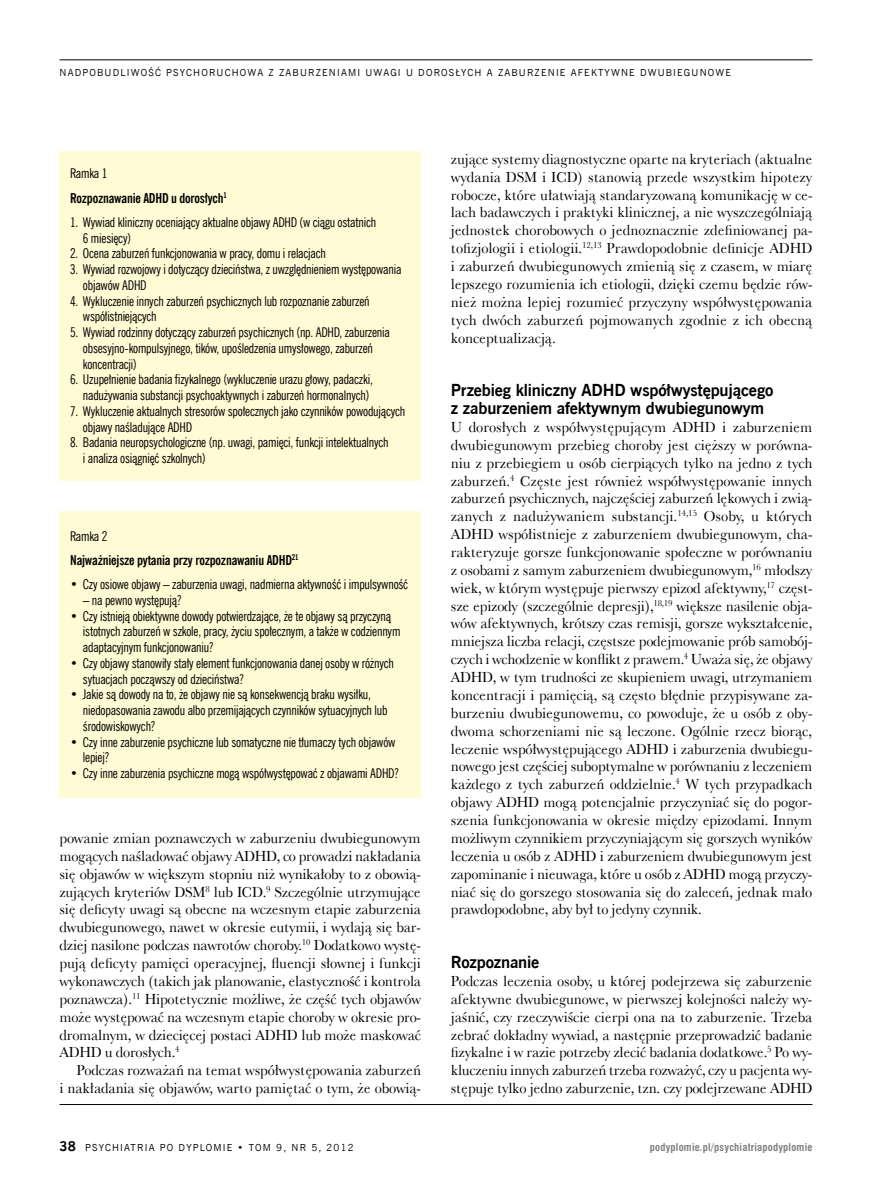
<style>
.page{position:relative;width:872px;height:1191px;background:#fff}
.page>*{position:absolute;margin:0;border:0;box-sizing:border-box;transform-origin:0 0}
.t1{font:700 16.5px/17.9px "News Goth EU";letter-spacing:-.01em;color:#000}
.t2{font:15px/17.9px "Baskervlle 2 EU";letter-spacing:-.015em;color:#000;text-align:justify}
.t3{font:13.5px/15.8px "News Goth Cn EU";letter-spacing:-.015em;color:#000}
.t4{font:700 13.5px/24.3px "News Goth Cn EU";letter-spacing:-.015em;color:#000}
.t5{font:700 10.5px "Swis 721 Cn EU";letter-spacing:.02em;color:#808285}
.t6{font:9.75px "News Goth EU";letter-spacing:.12em;color:#000}
.s1{font-weight:400}
.s2{font-weight:700;font-size:13.5px}
</style>
<div class="page">
<hr style="left:60px;top:60px;width:752px;height:1px;background:#000">
<hr style="left:60px;top:1104px;width:752px;height:1px;background:#000">
<div style="left:60px;top:151px;width:361px;height:329px;background:#fffcd5"></div>
<div style="left:60px;top:511px;width:361px;height:287px;background:#fffcd5"></div>
<p class="t6" style="left:60px;top:67px;width:673px">NADPOBUDLIWOŚĆ PSYCHORUCHOWA Z ZABURZENIAMI UWAGI U DOROSŁYCH A ZABURZENIE AFEKTYWNE DWUBIEGUNOWE</p>
<p class="t4" style="left:70px;top:162px;width:158px"><span class="s1">Ramka 1<br></span>Rozpoznawanie ADHD u dorosłych<sup>1</sup></p>
<p class="t3" style="left:83px;top:214px;width:295px;text-indent:-13px">1. Wywiad kliniczny oceniający aktualne objawy ADHD (w ciągu ostatnich<br>6 miesięcy)</p>
<p class="t3" style="left:70px;top:246px;width:257px">2. Ocena zaburzeń funkcjonowania w pracy, domu i relacjach</p>
<p class="t3" style="left:83px;top:262px;width:320px;text-indent:-13px">3. Wywiad rozwojowy i dotyczący dzieciństwa, z uwzględnieniem występowania objawów ADHD</p>
<p class="t3" style="left:83px;top:293px;width:288px;text-indent:-13px">4. Wykluczenie innych zaburzeń psychicznych lub rozpoznanie zaburzeń współistniejących</p>
<p class="t3" style="left:83px;top:325px;width:308px;text-indent:-13px">5. Wywiad rodzinny dotyczący zaburzeń psychicznych (np. ADHD, zaburzenia obsesyjno-kompulsyjnego, tików, upośledzenia umysłowego, zaburzeń koncentracji)</p>
<p class="t3" style="left:70px;top:372px;width:304px;text-align:right">6. Uzupełnienie badania fizykalnego (wykluczenie urazu głowy, padaczki, nadużywania substancji psychoaktywnych i zaburzeń hormonalnych)</p>
<p class="t3" style="left:83px;top:403px;width:324px;text-indent:-13px">7. Wykluczenie aktualnych stresorów społecznych jako czynników powodujących objawy naśladujące ADHD</p>
<p class="t3" style="left:83px;top:435px;width:307px;text-indent:-13px">8. Badania neuropsychologiczne (np. uwagi, pamięci, funkcji intelektualnych i analiza osiągnięć szkolnych)</p>
<p class="t4" style="left:70px;top:524px;width:230px"><span class="s1">Ramka 2<br></span>Najważniejsze pytania przy rozpoznawaniu ADHD<sup>21</sup></p>
<p class="t3" style="left:70px;top:576px;width:339px">• Czy osiowe objawy – zaburzenia uwagi, nadmierna aktywność i impulsywność</p>
<p class="t3" style="left:83px;top:592px;width:100px">– na pewno występują?</p>
<p class="t3" style="left:83px;top:608px;width:319px;text-indent:-13px">• Czy istnieją obiektywne dowody potwierdzające, że te objawy są przyczyną istotnych zaburzeń w szkole, pracy, życiu społecznym, a także w codziennym adaptacyjnym funkcjonowaniu?</p>
<p class="t3" style="left:83px;top:655px;width:312px;text-indent:-13px">• Czy objawy stanowiły stały element funkcjonowania danej osoby w różnych sytuacjach począwszy od dzieciństwa?</p>
<p class="t3" style="left:83px;top:687px;width:306px;text-indent:-13px">• Jakie są dowody na to, że objawy nie są konsekwencją braku wysiłku, niedopasowania zawodu albo przemijających czynników sytuacyjnych lub środowiskowych?</p>
<p class="t3" style="left:83px;top:734px;width:314px;text-indent:-13px">• Czy inne zaburzenie psychiczne lub somatyczne nie tłumaczy tych objawów lepiej?</p>
<p class="t3" style="left:70px;top:765px;width:330px">• Czy inne zaburzenia psychiczne mogą współwystępować z objawami ADHD?</p>
<p class="t2" style="left:60px;top:829px;width:363px">powanie zmian poznawczych w zaburzeniu dwubiegunowym mogących naśladować objawy ADHD, co prowadzi nakładania się objawów w większym stopniu niż wynikałoby to z obowią&shy;zujących kryteriów DSM<sup>8</sup> lub ICD.<sup>9</sup> Szczególnie utrzymujące się deficyty uwagi są obecne na wczesnym etapie zaburzenia dwubiegunowego, nawet w okresie eutymii, i wydają się bar&shy;dziej nasilone podczas nawrotów choroby.<sup>10</sup> Dodatkowo wystę&shy;pują deficyty pamięci operacyjnej, fluencji słownej i funkcji wykonawczych (takich jak planowanie, elastyczność i kontrola poznawcza).<sup>11</sup> Hipotetycznie możliwe, że część tych objawów może występować na wczesnym etapie choroby w okresie pro&shy;dromalnym, w dziecięcej postaci ADHD lub może maskować ADHD u dorosłych.<sup>4</sup></p>
<p class="t2" style="left:60px;top:1061px;width:363px;text-align:right">Podczas rozważań na temat współwystępowania zaburzeń<br>i nakładania się objawów, warto pamiętać o tym, że obowią-</p>
<p class="t6" style="left:60px;top:1141px;width:295px"><span class="s2">38</span> PSYCHIATRIA PO DYPLOMIE • TOM 9, NR 5, 2012</p>
<p class="t2" style="left:451px;top:150px;width:363px">zujące systemy diagnostyczne oparte na kryteriach (aktualne wydania DSM i ICD) stanowią przede wszystkim hipotezy robocze, które ułatwiają standaryzowaną komunikację w ce&shy;lach badawczych i praktyki klinicznej, a nie wyszczególniają jednostek chorobowych o jednoznacznie zdefiniowanej pa&shy;tofizjologii i etiologii.<sup>12,13</sup> Prawdopodobnie definicje ADHD i zaburzeń dwubiegunowych zmienią się z czasem, w miarę lepszego rozumienia ich etiologii, dzięki czemu będzie rów&shy;nież można lepiej rozumieć przyczyny współwystępowania tych dwóch zaburzeń pojmowanych zgodnie z ich obecną konceptualizacją.</p>
<p class="t1" style="left:451px;top:382px;width:324px">Przebieg kliniczny ADHD współwystępującego z zaburzeniem afektywnym dwubiegunowym</p>
<p class="t2" style="left:451px;top:418px;width:363px">U dorosłych z współwystępującym ADHD i zaburzeniem dwubiegunowym przebieg choroby jest cięższy w porówna&shy;niu z przebiegiem u osób cierpiących tylko na jedno z tych zaburzeń.<sup>4</sup> Częste jest również współwystępowanie innych zaburzeń psychicznych, najczęściej zaburzeń lękowych i zwią&shy;zanych z nadużywaniem substancji.<sup>14,15</sup> Osoby, u których ADHD współistnieje z zaburzeniem dwubiegunowym, cha&shy;rakteryzuje gorsze funkcjonowanie społeczne w porównaniu z osobami z samym zaburzeniem dwubiegunowym,<sup>16</sup> młodszy wiek, w którym występuje pierwszy epizod afektywny,<sup>17</sup> częst&shy;sze epizody (szczególnie depresji),<sup>18,19</sup> większe nasilenie obja&shy;wów afektywnych, krótszy czas remisji, gorsze wykształcenie, mniejsza liczba relacji, częstsze podejmowanie prób samobój&shy;czych i wchodzenie w konflikt z prawem.<sup>4</sup> Uważa się, że objawy ADHD, w tym trudności ze skupieniem uwagi, utrzymaniem koncentracji i pamięcią, są często błędnie przypisywane za&shy;burzeniu dwubiegunowemu, co powoduje, że u osób z oby&shy;dwoma schorzeniami nie są leczone. Ogólnie rzecz biorąc, leczenie współwystępującego ADHD i zaburzenia dwubiegu&shy;nowego jest częściej suboptymalne w porównaniu z leczeniem każdego z tych zaburzeń oddzielnie.<sup>4</sup> W tych przypadkach objawy ADHD mogą potencjalnie przyczyniać się do pogor&shy;szenia funkcjonowania w okresie między epizodami. Innym możliwym czynnikiem przyczyniającym się gorszych wyników leczenia u osób z ADHD i zaburzeniem dwubiegunowym jest zapominanie i nieuwaga, które u osób z ADHD mogą przyczy&shy;niać się do gorszego stosowania się do zaleceń, jednak mało prawdopodobne, aby był to jedyny czynnik.</p>
<p class="t1" style="left:451px;top:953px;width:90px">Rozpoznanie</p>
<p class="t2" style="left:451px;top:972px;width:363px">Podczas leczenia osoby, u której podejrzewa się zaburzenie afektywne dwubiegunowe, w pierwszej kolejności należy wy&shy;jaśnić, czy rzeczywiście cierpi ona na to zaburzenie. Trzeba zebrać dokładny wywiad, a następnie przeprowadzić badanie fizykalne i w razie potrzeby zlecić badania dodatkowe.<sup>5</sup> Po wy&shy;kluczeniu innych zaburzeń trzeba rozważyć, czy u pacjenta wy&shy;stępuje tylko jedno zaburzenie, tzn. czy podejrzewane ADHD</p>
<p class="t5" style="left:650px;top:1140px;width:164px">podyplomie.pl/psychiatriapodyplomie</p>
</div>
